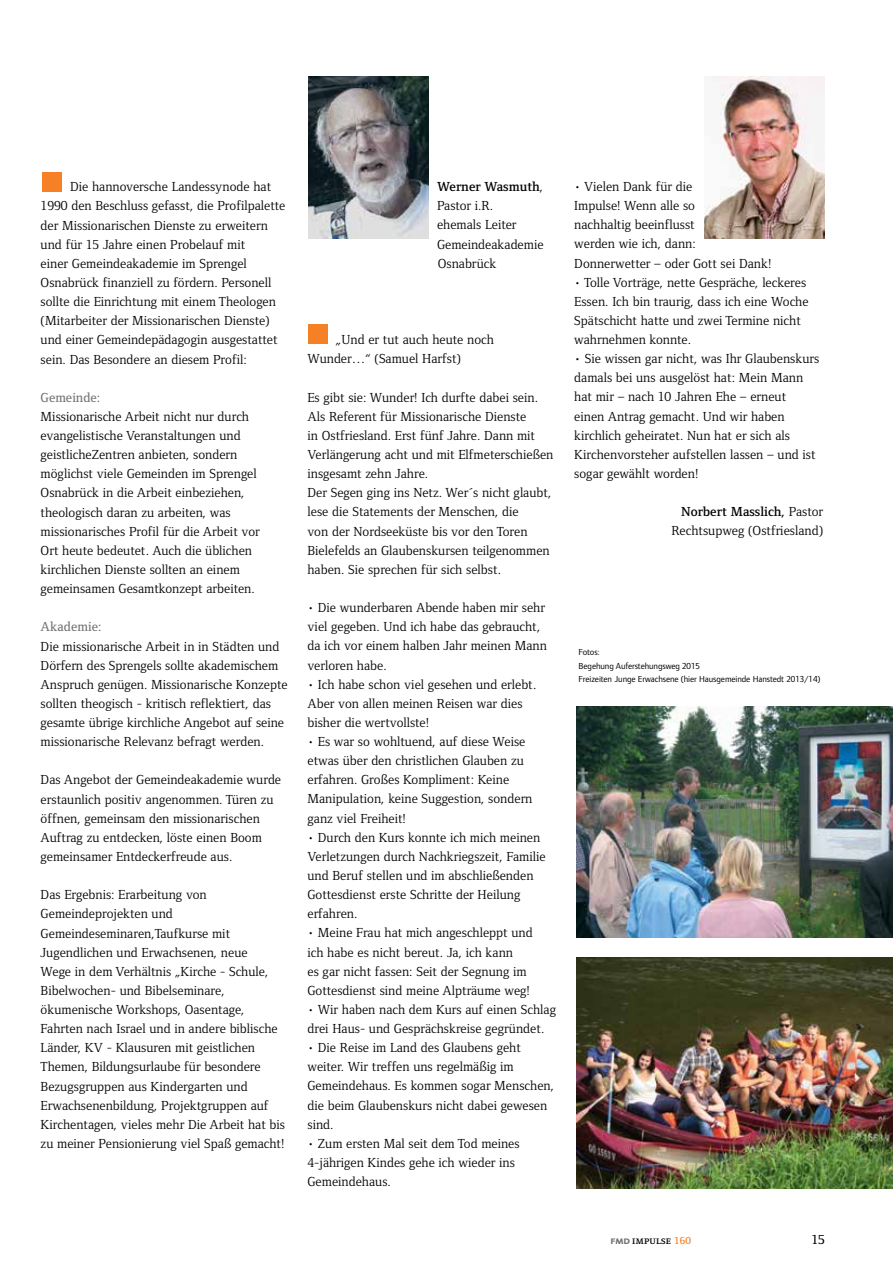
<style>
.page{position:relative;width:893px;height:1263px;background:#fff}
.page>*{position:absolute;margin:0;border:0;box-sizing:border-box;transform-origin:0 0}
.t1{font:13.5px/19.2px "Foundry Form Serif";color:#000}
.t2{font:500 13.5px "Foundry Form Serif";color:#717073}
.t3{font:500 13.5px "Foundry Form Serif";color:#000}
.t4{font:10.5px "Foundry Form Serif Demi SC";letter-spacing:.02em;color:#000}
.t5{font:9px/13.5px "Foundry Form Sans";letter-spacing:-.01em;color:#000}
.s1{font-weight:600}
.s2{font-family:"Foundry Sans Expert";font-weight:600;color:#717073}
.s3{font-family:"Foundry Form Serif";font-weight:600;color:#f58025}
</style>
<div class="page">
<div style="left:43px;top:172px;width:19px;height:19px;background:#f58025"></div>
<div style="left:308px;top:324px;width:19px;height:19px;background:#f58025"></div>
<img style="left:308px;top:77px;width:120px;height:161px">
<img style="left:705px;top:77px;width:120px;height:161px">
<img style="left:576px;top:957px;width:317px;height:231px">
<img style="left:576px;top:706px;width:317px;height:232px">
<p class="t1" style="left:41px;top:177px;width:246px;text-indent:29px">Die hannoversche Landessynode hat 1990 den Beschluss gefasst, die Profilpalette der Missionarischen Dienste zu erweitern und für 15 Jahre einen Probelauf mit<br>einer Gemeindeakademie im Sprengel Osnabrück finanziell zu fördern. Personell sollte die Einrichtung mit einem Theologen (Mitarbeiter der Missionarischen Dienste) und einer Gemeindepädagogin ausgestattet sein. Das Besondere an diesem Profil:</p>
<p class="t2" style="left:41px;top:390px;width:61px">Gemeinde:</p>
<p class="t1" style="left:41px;top:407px;width:221px">Missionarische Arbeit nicht nur durch evangelistische Veranstaltungen und geistlicheZentren anbieten, sondern möglichst viele Gemeinden im Sprengel Osnabrück in die Arbeit einbeziehen, theologisch daran zu arbeiten, was missionarisches Profil für die Arbeit vor Ort heute bedeutet. Auch die üblichen kirchlichen Dienste sollten an einem gemeinsamen Gesamtkonzept arbeiten.</p>
<p class="t2" style="left:41px;top:619px;width:62px">Akademie:</p>
<p class="t1" style="left:41px;top:636px;width:248px">Die missionarische Arbeit in in Städten und Dörfern des Sprengels sollte akademischem Anspruch genügen. Missionarische Konzepte sollten theogisch - kritisch reflektiert, das gesamte übrige kirchliche Angebot auf seine missionarische Relevanz befragt werden.</p>
<p class="t1" style="left:41px;top:770px;width:242px">Das Angebot der Gemeindeakademie wurde erstaunlich positiv angenommen. Türen zu öffnen, gemeinsam den missionarischen Auftrag zu entdecken, löste einen Boom gemeinsamer Entdeckerfreude aus.</p>
<p class="t1" style="left:41px;top:885px;width:246px">Das Ergebnis: Erarbeitung von Gemeindeprojekten und Gemeindeseminaren,Taufkurse mit Jugendlichen und Erwachsenen, neue<br>Wege in dem Verhältnis „Kirche - Schule, Bibelwochen- und Bibelseminare, ökumenische Workshops, Oasentage, Fahrten nach Israel und in andere biblische Länder, KV - Klausuren mit geistlichen Themen, Bildungsurlaube für besondere Bezugsgruppen aus Kindergarten und Erwachsenenbildung, Projektgruppen auf Kirchentagen, vieles mehr Die Arbeit hat bis zu meiner Pensionierung viel Spaß gemacht!</p>
<p class="t1" style="left:437px;top:177px;width:108px"><span class="s1">Werner Wasmuth</span>,<br>Pastor i.R.<br>ehemals Leiter<br>Gemeindeakademie<br>Osnabrück</p>
<p class="t1" style="left:307px;top:330px;width:188px;text-indent:28px">„Und er tut auch heute noch<br>Wunder…“ (Samuel Harfst)</p>
<p class="t1" style="left:307px;top:388px;width:247px">Es gibt sie: Wunder! Ich durfte dabei sein.<br>Als Referent für Missionarische Dienste<br>in Ostfriesland. Erst fünf Jahre. Dann mit Verlängerung acht und mit Elfmeterschießen insgesamt zehn Jahre.<br>Der Segen ging ins Netz. Wer´s nicht glaubt, lese die Statements der Menschen, die<br>von der Nordseeküste bis vor den Toren Bielefelds an Glaubenskursen teilgenommen haben. Sie sprechen für sich selbst.</p>
<p class="t1" style="left:307px;top:598px;width:241px">• Die wunderbaren Abende haben mir sehr viel gegeben. Und ich habe das gebraucht, da ich vor einem halben Jahr meinen Mann verloren habe.</p>
<p class="t1" style="left:307px;top:675px;width:230px">• Ich habe schon viel gesehen und erlebt.<br>Aber von allen meinen Reisen war dies bisher die wertvollste!</p>
<p class="t1" style="left:307px;top:732px;width:226px">• Es war so wohltuend, auf diese Weise etwas über den christlichen Glauben zu erfahren. Großes Kompliment: Keine Manipulation, keine Suggestion, sondern ganz viel Freiheit!</p>
<p class="t1" style="left:307px;top:828px;width:240px">• Durch den Kurs konnte ich mich meinen Verletzungen durch Nachkriegszeit, Familie und Beruf stellen und im abschließenden Gottesdienst erste Schritte der Heilung erfahren.</p>
<p class="t1" style="left:307px;top:923px;width:227px">• Meine Frau hat mich angeschleppt und ich habe es nicht bereut. Ja, ich kann<br>es gar nicht fassen: Seit der Segnung im Gottesdienst sind meine Alpträume weg!</p>
<p class="t1" style="left:307px;top:1000px;width:250px">• Wir haben nach dem Kurs auf einen Schlag drei Haus- und Gesprächskreise gegründet.</p>
<p class="t1" style="left:307px;top:1038px;width:248px">• Die Reise im Land des Glaubens geht weiter. Wir treffen uns regelmäßig im<br>Gemeindehaus. Es kommen sogar Menschen, die beim Glaubenskurs nicht dabei gewesen sind.</p>
<p class="t1" style="left:307px;top:1134px;width:214px">• Zum ersten Mal seit dem Tod meines<br>4-jährigen Kindes gehe ich wieder ins<br>Gemeindehaus.</p>
<p class="t1" style="left:574px;top:177px;width:199px">• Vielen Dank für die<br>Impulse! Wenn alle so<br>nachhaltig beeinflusst<br>werden wie ich, dann:<br>Donnerwetter – oder Gott sei Dank!</p>
<p class="t1" style="left:574px;top:273px;width:236px">• Tolle Vorträge, nette Gespräche, leckeres Essen. Ich bin traurig, dass ich eine Woche Spätschicht hatte und zwei Termine nicht wahrnehmen konnte.</p>
<p class="t1" style="left:574px;top:349px;width:246px">• Sie wissen gar nicht, was Ihr Glaubenskurs damals bei uns ausgelöst hat: Mein Mann hat mir – nach 10 Jahren Ehe – erneut einen Antrag gemacht. Und wir haben kirchlich geheiratet. Nun hat er sich als Kirchenvorsteher aufstellen lassen – und ist sogar gewählt worden!</p>
<p class="t1" style="left:671px;top:502px;width:153px;text-align:right"><span class="s1">Norbert Masslich,</span> Pastor<br>Rechtsupweg (Ostfriesland)</p>
<p class="t5" style="left:579px;top:645px;width:243px">Fotos:<br>Begehung Auferstehungsweg 2015<br>Freizeiten Junge Erwachsene (hier Hausgemeinde Hanstedt 2013/14)</p>
<p class="t4" style="left:610px;top:1234px;width:82px"><span class="s2">fmd</span> impulse <span class="s3">160</span></p>
<p class="t3" style="left:811px;top:1232px;width:15px">15</p>
</div>
